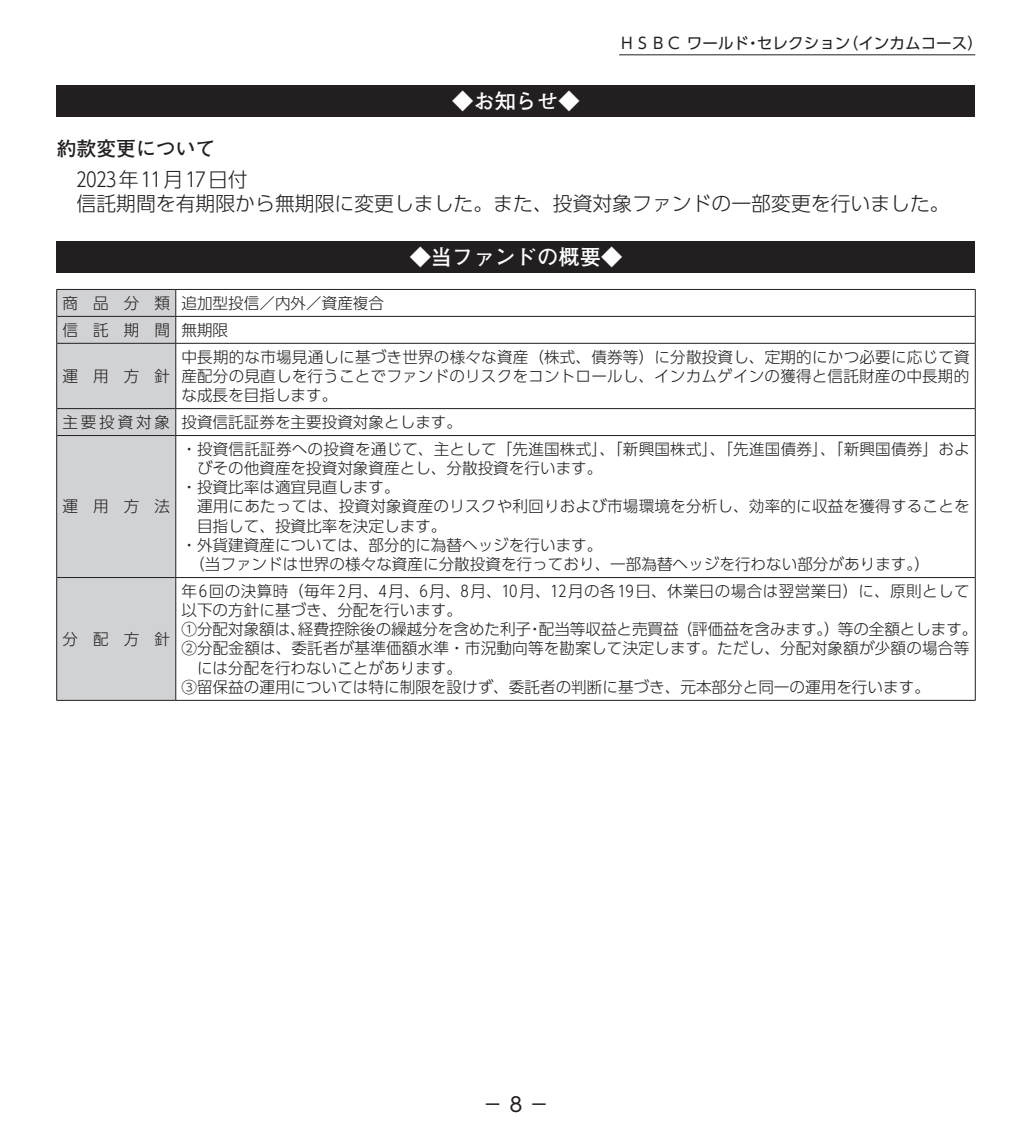
<style>
.page{position:relative;width:1032px;height:1134px;background:#fff}
.page>*{position:absolute;margin:0;border:0;box-sizing:border-box;transform-origin:0 0}
.t1{font:700 21.2px "Futo Go B101 Pro";color:#fff}
.t2{font:300 19.8px/24.4px "UD Shin Go Pro";color:#231f20}
.t3{font:700 19.8px "Futo Go B101 Pro";color:#231f20}
.t4{font:19.8px "UD Shin Go Pro";color:#231f20}
.t5{font:300 15.6px/19.2px "UD Shin Go Pro";color:#231f20;text-align:justify}
.t6{font:300 15.6px "UD Shin Go Pro";letter-spacing:.025em;color:#231f20}
.t7{font:15.6px "UD Shin Go Pro";color:#231f20}
.t8{font:300 15.6px/27px "UD Shin Go Pro";letter-spacing:.97em;color:#231f20}
</style>
<div class="page">
<div style="left:57px;top:85px;width:918px;height:31px;background:#231f20"></div>
<div style="left:57px;top:241px;width:918px;height:31px;background:#231f20"></div>
<div style="left:57px;top:290px;width:118px;height:410px;background:#d1d2d4"></div>
<hr style="left:56px;top:289px;width:120px;height:1px;background:#231f20">
<hr style="left:176px;top:289px;width:799px;height:1px;background:#231f20">
<hr style="left:56px;top:316px;width:120px;height:1px;background:#231f20">
<svg style="left:56px;top:290px;width:1px;height:53px"></svg>
<hr style="left:176px;top:316px;width:799px;height:1px;background:#231f20">
<svg style="left:175px;top:290px;width:1px;height:53px"></svg>
<svg style="left:975px;top:290px;width:1px;height:53px"></svg>
<hr style="left:56px;top:343px;width:120px;height:1px;background:#231f20">
<hr style="left:56px;top:344px;width:1px;height:64px;background:#231f20">
<hr style="left:176px;top:343px;width:799px;height:1px;background:#231f20">
<hr style="left:175px;top:344px;width:1px;height:64px;background:#231f20">
<hr style="left:975px;top:344px;width:1px;height:64px;background:#231f20">
<hr style="left:56px;top:408px;width:120px;height:1px;background:#231f20">
<svg style="left:56px;top:409px;width:1px;height:26px"></svg>
<hr style="left:176px;top:408px;width:799px;height:1px;background:#231f20">
<svg style="left:175px;top:409px;width:1px;height:26px"></svg>
<svg style="left:975px;top:409px;width:1px;height:26px"></svg>
<hr style="left:56px;top:435px;width:120px;height:1px;background:#231f20">
<hr style="left:56px;top:436px;width:1px;height:141px;background:#231f20">
<hr style="left:176px;top:435px;width:799px;height:1px;background:#231f20">
<hr style="left:175px;top:436px;width:1px;height:141px;background:#231f20">
<hr style="left:975px;top:436px;width:1px;height:141px;background:#231f20">
<hr style="left:56px;top:577px;width:120px;height:1px;background:#231f20">
<hr style="left:56px;top:578px;width:1px;height:122px;background:#231f20">
<hr style="left:176px;top:577px;width:799px;height:1px;background:#231f20">
<hr style="left:175px;top:578px;width:1px;height:122px;background:#231f20">
<hr style="left:975px;top:578px;width:1px;height:122px;background:#231f20">
<hr style="left:56px;top:700px;width:120px;height:1px;background:#231f20">
<hr style="left:176px;top:700px;width:799px;height:1px;background:#231f20">
<hr style="left:619px;top:54px;width:356px;height:1px;background:#231f20">
<h1 class="t1" style="left:452px;top:84px;width:129px">◆お知らせ◆</h1>
<p class="t7" style="left:619px;top:31px;width:365px">ＨＳＢＣ ワールド・セレクション（インカムコース）</p>
<p class="t3" style="left:57px;top:133px;width:160px">約款変更について</p>
<p class="t2" style="left:77px;top:166px;width:875px">2023年11月17日付<br>信託期間を有期限から無期限に変更しました。また、投資対象ファンドの一部変更を行いました。</p>
<h1 class="t1" style="left:410px;top:240px;width:214px">◆当ファンドの概要◆</h1>
<p class="t8" style="left:62px;top:289px;width:167px">商品分類<br>信託期間無期限</p>
<p class="t5" style="left:62px;top:366px;width:109px">運用方針</p>
<p class="t5" style="left:181px;top:293px;width:204px">追加型投信／内外／資産複合</p>
<p class="t5" style="left:181px;top:347px;width:790px">中長期的な市場見通しに基づき世界の様々な資産（株式、債券等）に分散投資し、定期的にかつ必要に応じて資産配分の見直しを行うことでファンドのリスクをコントロールし、インカムゲインの獲得と信託財産の中長期的な成長を目指します。</p>
<p class="t5" style="left:62px;top:412px;width:401px">主要投資対象 投資信託証券を主要投資対象とします。</p>
<p class="t5" style="left:62px;top:496px;width:109px">運用方法</p>
<p class="t5" style="left:62px;top:629px;width:109px">分配方針</p>
<p class="t5" style="left:181px;top:439px;width:790px">・投資信託証券への投資を通じて、主として「先進国株式」、「新興国株式」、「先進国債券」、「新興国債券」およ</p>
<p class="t5" style="left:197px;top:458px;width:407px">びその他資産を投資対象資産とし、分散投資を行います。</p>
<p class="t5" style="left:181px;top:477px;width:220px">・投資比率は適宜見直します。</p>
<p class="t5" style="left:197px;top:496px;width:774px">運用にあたっては、投資対象資産のリスクや利回りおよび市場環境を分析し、効率的に収益を獲得することを</p>
<p class="t5" style="left:197px;top:515px;width:251px">目指して、投資比率を決定します。</p>
<p class="t5" style="left:181px;top:535px;width:422px">・外貨建資産については、部分的に為替ヘッジを行います。</p>
<p class="t5" style="left:189px;top:554px;width:742px">（当ファンドは世界の様々な資産に分散投資を行っており、一部為替ヘッジを行わない部分があります。）</p>
<p class="t6" style="left:181px;top:578px;width:790px">年6回の決算時（毎年2月、4月、6月、8月、10月、12月の各19日、休業日の場合は翌営業日）に、原則として</p>
<p class="t5" style="left:181px;top:600px;width:282px">以下の方針に基づき、分配を行います。</p>
<p class="t5" style="left:181px;top:619px;width:797px">①分配対象額は、経費控除後の繰越分を含めた利子・配当等収益と売買益（評価益を含みます。）等の全額とします。</p>
<p class="t5" style="left:181px;top:638px;width:789px">②分配金額は、委託者が基準価額水準・市況動向等を勘案して決定します。ただし、分配対象額が少額の場合等</p>
<p class="t5" style="left:197px;top:657px;width:267px">には分配を行わないことがあります。</p>
<p class="t5" style="left:181px;top:677px;width:750px">③留保益の運用については特に制限を設けず、委託者の判断に基づき、元本部分と同一の運用を行います。</p>
<p class="t4" style="left:483px;top:1088px;width:67px">－ 8 －</p>
</div>
